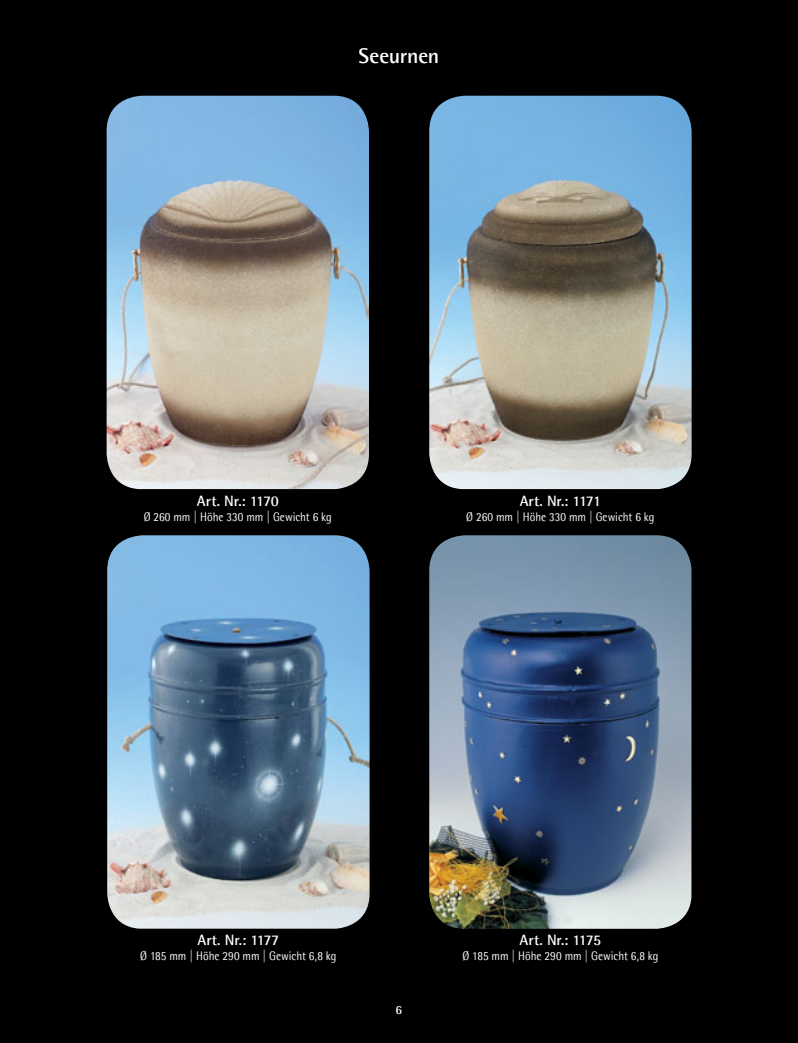
<style>
.page{position:relative;width:798px;height:1043px;background:#fff}
.page>*{position:absolute;margin:0;border:0;box-sizing:border-box;transform-origin:0 0}
.t1{font:700 21.25px "Agfa Rotis Semisans";letter-spacing:-.01em;color:#fff}
.t2{font:700 15px "Agfa Rotis Semisans";letter-spacing:-.015em;color:#fff}
.t3{font:12.5px "Agfa Rotis Semisans";color:#fff;scale:.9 1}
.t4{font:700 12.5px "Agfa Rotis Semisans";color:#fff}
</style>
<div class="page">
<div style="left:0;top:0;width:797px;height:1043px;background:#000"></div>
<img style="left:429px;top:535px;width:262px;height:393px">
<img style="left:107px;top:96px;width:262px;height:393px">
<img style="left:429px;top:96px;width:262px;height:393px">
<img style="left:107px;top:535px;width:262px;height:393px">
<h1 class="t1" style="left:358px;top:43px;width:82px">Seeurnen</h1>
<p class="t2" style="left:197px;top:491px;width:83px">Art. Nr.: 1170</p>
<p class="t3" style="left:144px;top:509px;width:211px">Ø 260 mm | Höhe 330 mm | Gewicht 6 kg</p>
<p class="t2" style="left:519px;top:491px;width:83px">Art. Nr.: 1171</p>
<p class="t3" style="left:466px;top:509px;width:211px">Ø 260 mm | Höhe 330 mm | Gewicht 6 kg</p>
<p class="t2" style="left:197px;top:931px;width:83px">Art. Nr.: 1177</p>
<p class="t3" style="left:140px;top:948px;width:219px">Ø 185 mm | Höhe 290 mm | Gewicht 6,8 kg</p>
<p class="t4" style="left:395px;top:1002px;width:8px">6</p>
<p class="t2" style="left:519px;top:931px;width:83px">Art. Nr.: 1175</p>
<p class="t3" style="left:462px;top:948px;width:219px">Ø 185 mm | Höhe 290 mm | Gewicht 6,8 kg</p>
</div>
